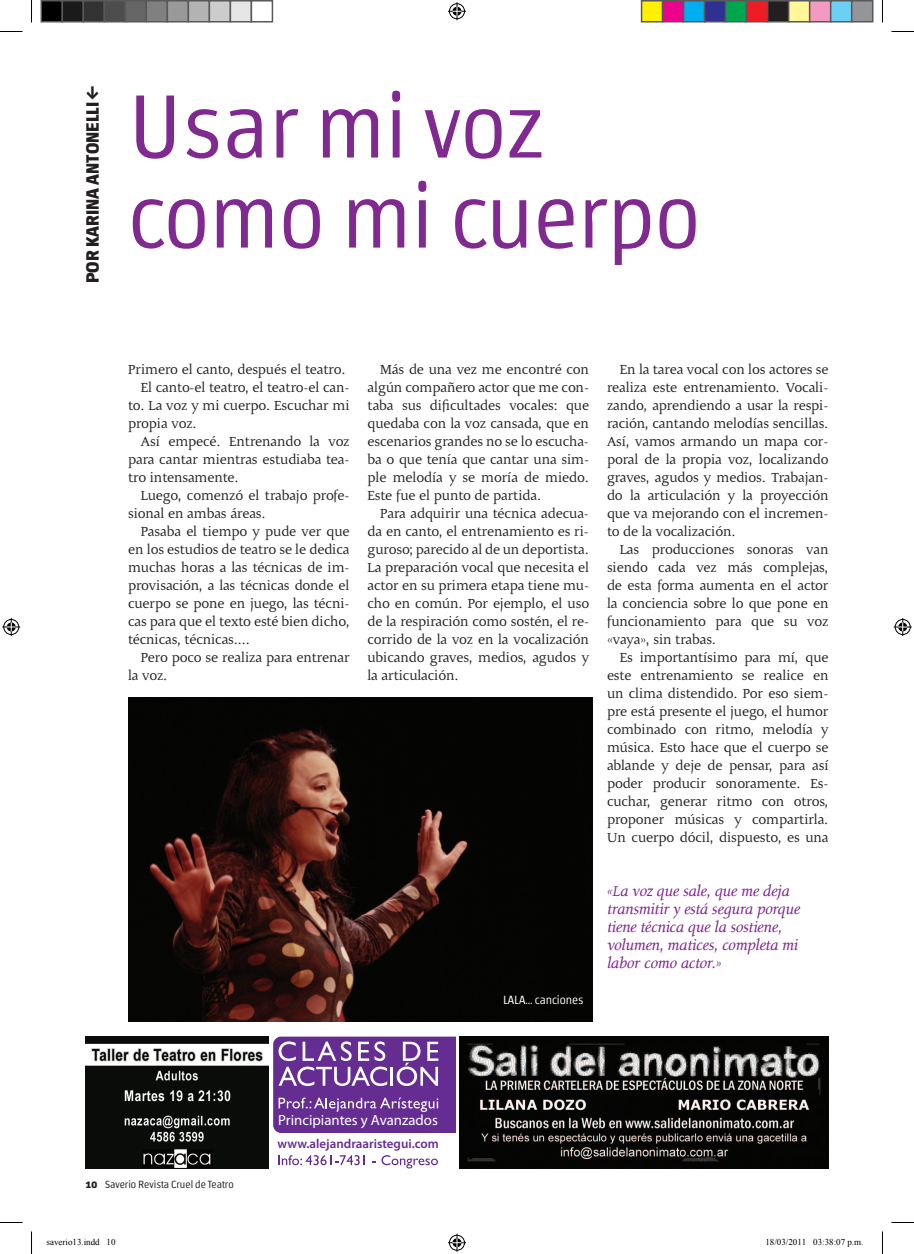
<style>
.page{position:relative;width:914px;height:1254px;background:#fff}
.page>*{position:absolute;margin:0;border:0;box-sizing:border-box;transform-origin:0 0}
.t1{font:300 90px/90px "Chaco";color:#802990}
.t2{font:700 18px "Chaco";color:#231f20}
.t3{font:italic 16.5px/18px "Malena";color:#802990}
.t4{font:15px/18px "Malena";color:#231f20;text-align:justify}
.t5{font:300 14.85px "Gill Sans Std";color:#fff}
.t6{font:600 13.05px "Myriad Pro";color:#652d91}
.t7{font:300 12px "Chaco";color:#fff}
.t8{font:300 10.5px "Chaco";color:#231f20}
.t9{font:9px "Times New Roman";color:#000}
.s1{font-weight:700}
</style>
<div class="page">
<img style="left:128px;top:698px;width:464px;height:323px">
<img style="left:86px;top:1036px;width:182px;height:132px">
<svg style="left:278px;top:1155px;width:87px;height:10px"></svg>
<svg style="left:372px;top:1155px;width:66px;height:13px"></svg>
<svg style="left:273px;top:1036px;width:182px;height:97px;background:#7b4ba0"></svg>
<img style="left:460px;top:1036px;width:368px;height:132px">
<svg style="left:0;top:31px;width:22px;height:1px"></svg>
<svg style="left:891px;top:31px;width:22px;height:1px"></svg>
<svg style="left:0;top:1222px;width:22px;height:1px"></svg>
<svg style="left:891px;top:1222px;width:22px;height:1px"></svg>
<svg style="left:31px;top:0;width:1px;height:23px"></svg>
<svg style="left:31px;top:1231px;width:1px;height:23px"></svg>
<svg style="left:882px;top:0;width:1px;height:23px"></svg>
<svg style="left:882px;top:1231px;width:1px;height:23px"></svg>
<svg style="left:448px;top:2px;width:18px;height:18px"></svg>
<svg style="left:448px;top:1233px;width:18px;height:18px"></svg>
<svg style="left:2px;top:618px;width:18px;height:18px"></svg>
<svg style="left:893px;top:618px;width:18px;height:18px"></svg>
<div style="left:41px;top:1px;width:21px;height:21px;background:#000"></div>
<div style="left:40px;top:0;width:23px;height:23px;border:2px solid #595959"></div>
<div style="left:62px;top:1px;width:21px;height:21px;background:#1a1a1a"></div>
<div style="left:62px;top:0;width:22px;height:23px;border:2px solid #595959"></div>
<div style="left:83px;top:1px;width:21px;height:21px;background:#333"></div>
<div style="left:82px;top:0;width:23px;height:23px;border:2px solid #595959"></div>
<div style="left:104px;top:1px;width:21px;height:21px;background:#4d4d4d"></div>
<div style="left:104px;top:0;width:22px;height:23px;border:2px solid #595959"></div>
<div style="left:125px;top:1px;width:21px;height:21px;background:#666"></div>
<div style="left:124px;top:0;width:23px;height:23px;border:2px solid #595959"></div>
<div style="left:146px;top:1px;width:21px;height:21px;background:#808080"></div>
<div style="left:146px;top:0;width:22px;height:23px;border:2px solid #595959"></div>
<div style="left:167px;top:1px;width:21px;height:21px;background:#999"></div>
<div style="left:166px;top:0;width:23px;height:23px;border:2px solid #595959"></div>
<div style="left:188px;top:1px;width:21px;height:21px;background:#b3b3b3"></div>
<div style="left:188px;top:0;width:22px;height:23px;border:2px solid #595959"></div>
<div style="left:209px;top:1px;width:21px;height:21px;background:#ccc"></div>
<div style="left:208px;top:0;width:23px;height:23px;border:2px solid #595959"></div>
<div style="left:230px;top:1px;width:21px;height:21px;background:#e6e6e6"></div>
<div style="left:230px;top:0;width:22px;height:23px;border:2px solid #595959"></div>
<div style="left:250px;top:0;width:23px;height:23px;border:2px solid #595959"></div>
<div style="left:641px;top:1px;width:21px;height:21px;background:#fff101"></div>
<div style="left:640px;top:0;width:23px;height:23px;border:2px solid #595959"></div>
<div style="left:662px;top:1px;width:21px;height:21px;background:#ed028c"></div>
<div style="left:661px;top:0;width:23px;height:23px;border:2px solid #595959"></div>
<div style="left:683px;top:1px;width:21px;height:21px;background:#00aeef"></div>
<div style="left:682px;top:0;width:23px;height:23px;border:2px solid #595959"></div>
<div style="left:704px;top:1px;width:21px;height:21px;background:#2e3092"></div>
<div style="left:703px;top:0;width:23px;height:23px;border:2px solid #595959"></div>
<div style="left:725px;top:1px;width:21px;height:21px;background:#00a54f"></div>
<div style="left:724px;top:0;width:23px;height:23px;border:2px solid #595959"></div>
<div style="left:746px;top:1px;width:21px;height:21px;background:#ee1d23"></div>
<div style="left:745px;top:0;width:23px;height:23px;border:2px solid #595959"></div>
<div style="left:767px;top:1px;width:21px;height:21px;background:#231f20"></div>
<div style="left:766px;top:0;width:23px;height:23px;border:2px solid #595959"></div>
<div style="left:788px;top:1px;width:21px;height:21px;background:#fff79a"></div>
<div style="left:787px;top:0;width:23px;height:23px;border:2px solid #595959"></div>
<div style="left:809px;top:1px;width:21px;height:21px;background:#f499c2"></div>
<div style="left:808px;top:0;width:23px;height:23px;border:2px solid #595959"></div>
<div style="left:830px;top:1px;width:21px;height:21px;background:#6bcff6"></div>
<div style="left:829px;top:0;width:23px;height:23px;border:2px solid #595959"></div>
<div style="left:851px;top:1px;width:21px;height:21px;background:#939598"></div>
<div style="left:850px;top:0;width:23px;height:23px;border:2px solid #595959"></div>
<p class="t2" style="left:84px;top:283px;width:181px;rotate:-90deg">por Karina Antonelli</p>
<h1 class="t1" style="left:128px;top:86px;width:573px">Usar mi voz como mi cuerpo</h1>
<p class="t4" style="left:128px;top:360px;width:219px">Primero el canto, después el teatro.</p>
<p class="t4" style="left:141px;top:378px;width:210px">El canto-el teatro, el teatro-el can-</p>
<p class="t4" style="left:128px;top:396px;width:223px">to. La voz y mi cuerpo. Escuchar mi</p>
<p class="t4" style="left:128px;top:414px;width:70px">propia voz.</p>
<p class="t4" style="left:141px;top:432px;width:210px">Así empecé. Entrenando la voz</p>
<p class="t4" style="left:128px;top:450px;width:223px">para cantar mientras estudiaba tea-</p>
<p class="t4" style="left:128px;top:468px;width:112px">tro intensamente.</p>
<p class="t4" style="left:141px;top:486px;width:210px">Luego, comenzó el trabajo profe-</p>
<p class="t4" style="left:128px;top:504px;width:139px">sional en ambas áreas.</p>
<p class="t4" style="left:141px;top:522px;width:210px">Pasaba el tiempo y pude ver que</p>
<p class="t4" style="left:128px;top:540px;width:223px">en los estudios de teatro se le dedica</p>
<p class="t4" style="left:128px;top:558px;width:223px">muchas horas a las técnicas de im-</p>
<p class="t4" style="left:128px;top:576px;width:223px">provisación, a las técnicas donde el</p>
<p class="t4" style="left:128px;top:594px;width:223px">cuerpo se pone en juego, las técni-</p>
<p class="t4" style="left:128px;top:612px;width:223px">cas para que el texto esté bien dicho,</p>
<p class="t4" style="left:128px;top:630px;width:123px">técnicas, técnicas….</p>
<p class="t4" style="left:141px;top:648px;width:210px">Pero poco se realiza para entrenar</p>
<p class="t4" style="left:128px;top:666px;width:41px">la voz.</p>
<p class="t4" style="left:367px;top:360px;width:223px;text-indent:13px">Más de una vez me encontré con algún compañero actor que me con&shy;taba sus dificultades vocales: que quedaba con la voz cansada, que en escenarios grandes no se lo escucha&shy;ba o que tenía que cantar una sim&shy;ple melodía y se moría de miedo.<br>Este fue el punto de partida.</p>
<p class="t4" style="left:367px;top:504px;width:223px;text-indent:13px">Para adquirir una técnica adecua&shy;da en canto, el entrenamiento es ri&shy;guroso; parecido al de un deportista.<br>La preparación vocal que necesita el actor en su primera etapa tiene mu&shy;cho en común. Por ejemplo, el uso de la respiración como sostén, el re&shy;corrido de la voz en la vocalización ubicando graves, medios, agudos y la articulación.</p>
<p class="t7" style="left:503px;top:994px;width:82px">LALA... canciones</p>
<p class="t4" style="left:607px;top:360px;width:223px;text-indent:13px">En la tarea vocal con los actores se realiza este entrenamiento. Vocali&shy;zando, aprendiendo a usar la respi&shy;ración, cantando melodías sencillas.<br>Así, vamos armando un mapa cor&shy;poral de la propia voz, localizando graves, agudos y medios. Trabajan&shy;do la articulación y la proyección que va mejorando con el incremen&shy;to de la vocalización.</p>
<p class="t4" style="left:607px;top:540px;width:223px;text-indent:13px">Las producciones sonoras van siendo cada vez más complejas, de esta forma aumenta en el actor la conciencia sobre lo que pone en funcionamiento para que su voz «vaya», sin trabas.</p>
<p class="t4" style="left:607px;top:648px;width:223px;text-indent:13px">Es importantísimo para mí, que este entrenamiento se realice en un clima distendido. Por eso siem&shy;pre está presente el juego, el humor combinado con ritmo, melodía y música. Esto hace que el cuerpo se ablande y deje de pensar, para así poder producir sonoramente. Es&shy;cuchar, generar ritmo con otros, proponer músicas y compartirla.<br>Un cuerpo dócil, dispuesto, es una</p>
<p class="t3" style="left:607px;top:882px;width:194px">«La voz que sale, que me deja transmitir y está segura porque tiene técnica que la sostiene, volumen, matices, completa mi labor como actor.»</p>
<p class="t5" style="left:278px;top:1111px;width:161px">Principiantes y Avanzados</p>
<p class="t6" style="left:277px;top:1135px;width:163px">www.alejandraaristegui.com</p>
<p class="t8" style="left:86px;top:1179px;width:150px"><span class="s1">10</span> Saverio Revista Cruel de Teatro</p>
<p class="t9" style="left:46px;top:1235px;width:70px">saverio13.indd 10</p>
<p class="t9" style="left:765px;top:1235px;width:100px">18/03/2011 03:38:07 p.m.</p>
</div>
